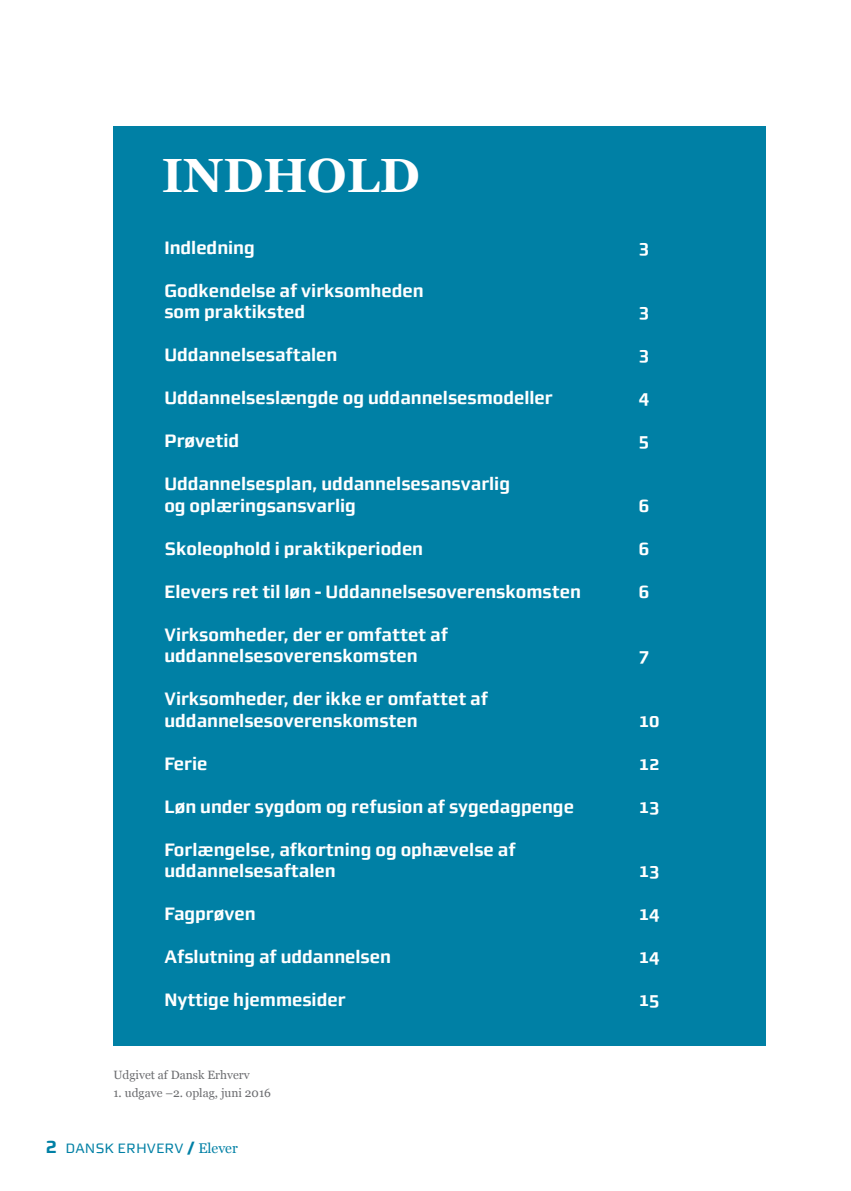
<style>
.page{position:relative;width:851px;height:1191px;background:#fff}
.page>*{position:absolute;margin:0;border:0;box-sizing:border-box;transform-origin:0 0}
.t1{font:700 48px "Georgia";color:#fff}
.Indholdstxt_bold{font:700 18px "Morgan Sn Office";color:#fff}
.Pagina{font:16px "Morgan Sn Caps";color:#0080a5}
.brød{font:12px "Georgia";color:#6c6d70}
.s1{font-family:"Morgan Sn Office";font-weight:700;font-size:20px}
.s2{font-weight:700;font-size:18px}
.s3{font-family:"Georgia";font-size:14px}
</style>
<div class="page">
<div style="left:113px;top:126px;width:652px;height:919px;background:#0080a5"></div>
<p class="t1" style="left:162px;top:144px;width:259px">INDHOLD</p>
<p class="Indholdstxt_bold" style="left:164px;top:237px;width:92px">Indledning</p>
<p class="Indholdstxt_bold" style="left:638px;top:237px;width:12px">3</p>
<p class="Indholdstxt_bold" style="left:164px;top:280px;width:260px">Godkendelse af virksomheden</p>
<p class="Indholdstxt_bold" style="left:164px;top:301px;width:142px">som praktiksted</p>
<p class="Indholdstxt_bold" style="left:638px;top:301px;width:12px">3</p>
<p class="Indholdstxt_bold" style="left:164px;top:344px;width:174px">Uddannelsesaftalen</p>
<p class="Indholdstxt_bold" style="left:638px;top:344px;width:12px">3</p>
<p class="Indholdstxt_bold" style="left:164px;top:387px;width:390px">Uddannelseslængde og uddannelsesmodeller</p>
<p class="Indholdstxt_bold" style="left:638px;top:387px;width:12px">4</p>
<p class="Indholdstxt_bold" style="left:164px;top:430px;width:76px">Prøvetid</p>
<p class="Indholdstxt_bold" style="left:638px;top:430px;width:12px">5</p>
<p class="Indholdstxt_bold" style="left:164px;top:473px;width:347px">Uddannelsesplan, uddannelsesansvarlig</p>
<p class="Indholdstxt_bold" style="left:164px;top:495px;width:193px">og oplæringsansvarlig</p>
<p class="Indholdstxt_bold" style="left:638px;top:495px;width:12px">6</p>
<p class="Indholdstxt_bold" style="left:164px;top:538px;width:260px">Skoleophold i praktikperioden</p>
<p class="Indholdstxt_bold" style="left:638px;top:538px;width:12px">6</p>
<p class="Indholdstxt_bold" style="left:164px;top:581px;width:418px">Elevers ret til løn - Uddannelsesoverenskomsten</p>
<p class="Indholdstxt_bold" style="left:638px;top:581px;width:12px">6</p>
<p class="Indholdstxt_bold" style="left:164px;top:624px;width:285px">Virksomheder, der er omfattet af</p>
<p class="Indholdstxt_bold" style="left:164px;top:645px;width:255px">uddannelsesoverenskomsten</p>
<p class="Indholdstxt_bold" style="left:638px;top:645px;width:12px">7</p>
<p class="Indholdstxt_bold" style="left:164px;top:688px;width:325px">Virksomheder, der ikke er omfattet af</p>
<p class="Indholdstxt_bold" style="left:164px;top:710px;width:255px">uddannelsesoverenskomsten</p>
<p class="Indholdstxt_bold" style="left:638px;top:710px;width:22px">10</p>
<p class="Indholdstxt_bold" style="left:164px;top:753px;width:45px">Ferie</p>
<p class="Indholdstxt_bold" style="left:638px;top:753px;width:22px">12</p>
<p class="Indholdstxt_bold" style="left:164px;top:796px;width:411px">Løn under sygdom og refusion af sygedagpenge</p>
<p class="Indholdstxt_bold" style="left:638px;top:796px;width:22px">13</p>
<p class="Indholdstxt_bold" style="left:164px;top:839px;width:352px">Forlængelse, afkortning og ophævelse af</p>
<p class="Indholdstxt_bold" style="left:164px;top:860px;width:173px">uddannelsesaftalen</p>
<p class="Indholdstxt_bold" style="left:638px;top:860px;width:22px">13</p>
<p class="Indholdstxt_bold" style="left:164px;top:903px;width:93px">Fagprøven</p>
<p class="Indholdstxt_bold" style="left:638px;top:903px;width:22px">14</p>
<p class="Indholdstxt_bold" style="left:164px;top:946px;width:228px">Afslutning af uddannelsen</p>
<p class="Indholdstxt_bold" style="left:638px;top:946px;width:22px">14</p>
<p class="Indholdstxt_bold" style="left:164px;top:989px;width:183px">Nyttige hjemmesider</p>
<p class="Indholdstxt_bold" style="left:638px;top:989px;width:22px">15</p>
<p class="brød" style="left:113px;top:1067px;width:138px">Udgivet af Dansk Erhverv</p>
<p class="brød" style="left:113px;top:1085px;width:159px">1. udgave –2. oplag, juni 2016</p>
<p class="Pagina" style="left:45px;top:1139px;width:194px"><span class="s1">2</span> DANSK ERHVERV <span class="s2">/</span> <span class="s3">Elever</span></p>
</div>
